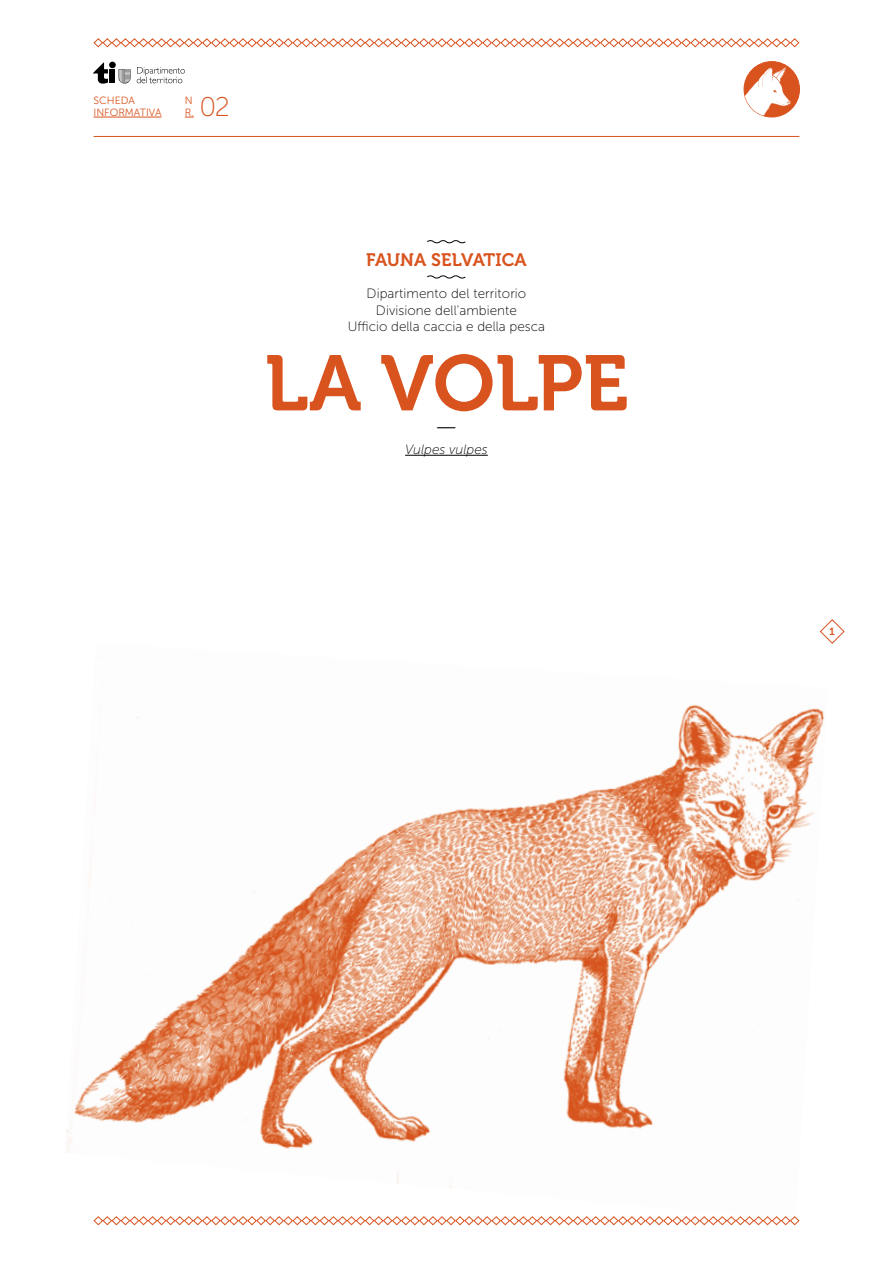
<style>
.page{position:relative;width:893px;height:1263px;background:#fff}
.page>*{position:absolute;margin:0;border:0;box-sizing:border-box;transform-origin:0 0}
.t1{font:78px "Museo 700";color:#d9531e}
.t2{font:27px "Museo Sans 100";color:#d9531e}
.t3{font:27px "Museo 100";color:#000}
.t4{font:18px "Museo 700";letter-spacing:.005em;color:#d9531e}
.t5{font:13.5px/16.5px "Museo Sans 100";letter-spacing:.005em;color:#000;text-align:center}
.t6{font:italic 13.5px "Museo Sans 100";color:#000}
.t7{font:10.5px/11.7px "Museo Sans 300";color:#d9531e}
.t8{font:10.5px "Museo Slab 700";color:#d9531e}
</style>
<div class="page">
<svg style="left:93px;top:38px;width:707px;height:10px"></svg>
<img style="left:66px;top:704px;width:759px;height:484px">
<svg style="left:820px;top:619px;width:25px;height:25px"></svg>
<hr style="left:405px;top:455px;width:83px;height:1px;background:#000">
<hr style="left:94px;top:117px;width:68px;height:1px;background:#d9531e">
<svg style="left:427px;top:275px;width:39px;height:4px"></svg>
<svg style="left:427px;top:240px;width:39px;height:4px"></svg>
<hr style="left:94px;top:136px;width:705px;height:1px;background:#d9531e">
<svg style="left:744px;top:62px;width:55px;height:55px"></svg>
<svg style="left:93px;top:1216px;width:707px;height:10px"></svg>
<div style="left:110px;top:69px;width:5px;height:14px;background:#000"></div>
<div style="left:109px;top:62px;width:7px;height:6px;background:#000;border-radius:50%"></div>
<svg style="left:93px;top:62px;width:20px;height:22px"></svg>
<svg style="left:119px;top:69px;width:12px;height:15px"></svg>
<svg style="left:137px;top:67px;width:48px;height:16px"></svg>
<p class="t7" style="left:94px;top:95px;width:70px">SCHEDA<br>INFORMATIVA</p>
<p class="t7" style="left:185px;top:95px;width:11px">N<br>R.</p>
<h2 class="t2" style="left:200px;top:92px;width:32px">02</h2>
<h3 class="t4" style="left:366px;top:249px;width:162px">FAUNA SELVATICA</h3>
<p class="t5" style="left:348px;top:286px;width:199px">Dipartimento del territorio<br>Divisione dell'ambiente<br>Ufficio della caccia e della pesca</p>
<h1 class="t1" style="left:265px;top:340px;width:361px">LA VOLPE</h1>
<h2 class="t3" style="left:435px;top:414px;width:24px">—</h2>
<p class="t6" style="left:405px;top:442px;width:84px">Vulpes vulpes</p>
<p class="t8" style="left:830px;top:626px;width:7px">1</p>
</div>
